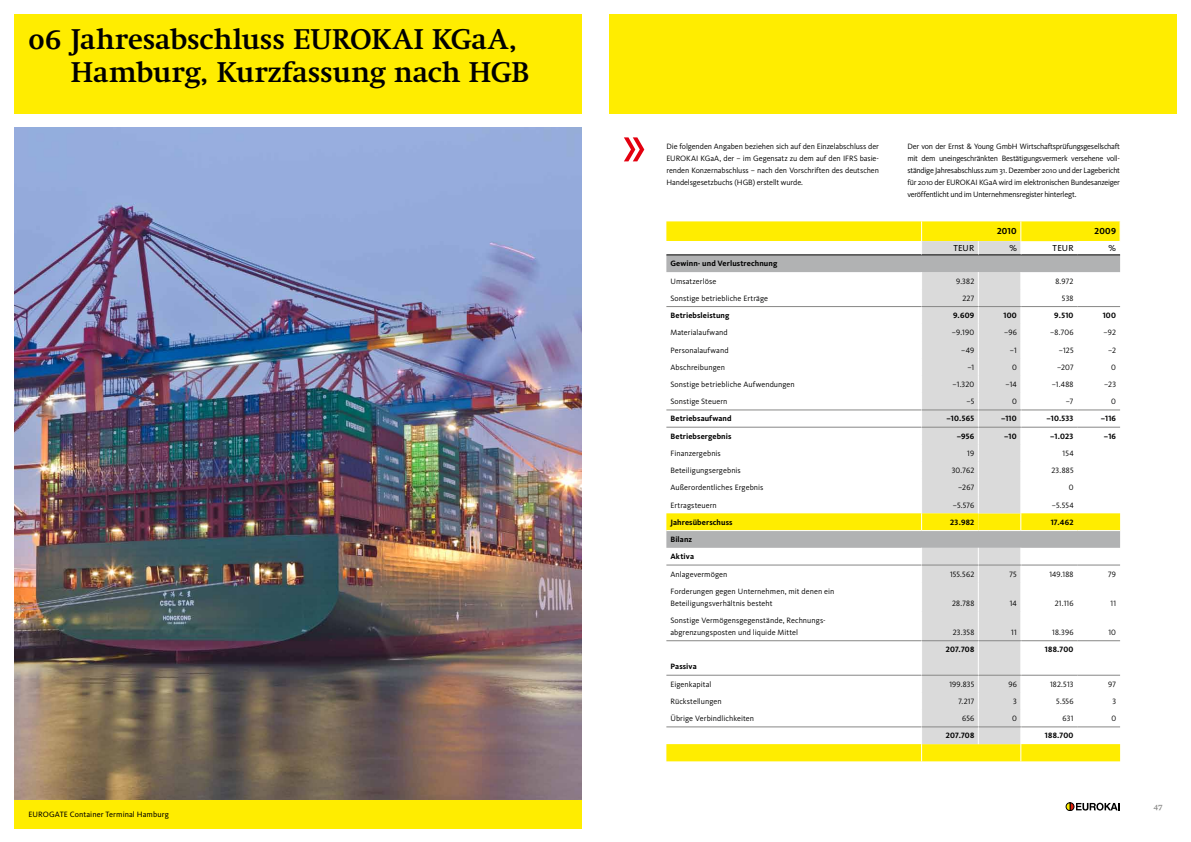
<style>
.page{position:relative;width:1191px;height:842px;background:#fff}
.page>*{position:absolute;margin:0;border:0;box-sizing:border-box;transform-origin:0 0}
.t1{font:700 28px/32px "Nu Swift";color:#000}
.t2{font:9px "Kievit Book SC";letter-spacing:.01em;color:#000}
.t3{font:9px "Kievit Bold SC";letter-spacing:.03em;color:#000}
.t4{font:8px/12px "Kievit";letter-spacing:.005em;color:#000}
.t5{font:8px "Kievit Regular SC";letter-spacing:.02em;color:#000}
.t6{font:700 8px/17.2px "Kievit";letter-spacing:.01em;color:#000}
.t7{font:8px "Kievit Bold SC";letter-spacing:.025em;color:#000}
.t8{font:8px/12px "Kievit";letter-spacing:-.035em;color:#000}
.t9{font:8px "Kievit";letter-spacing:.01em;color:#000}
.t10{font:700 8px "Nu Swift";color:#878786}
</style>
<div class="page">
<div style="left:14px;top:14px;width:567px;height:99px;background:#ffed00"></div>
<svg style="left:1065px;top:802px;width:54px;height:9px"></svg>
<div style="left:609px;top:14px;width:567px;height:99px;background:#ffed00"></div>
<svg style="left:624px;top:137px;width:20px;height:24px"></svg>
<img style="left:14px;top:128px;width:567px;height:672px">
<div style="left:14px;top:800px;width:567px;height:28px;background:#ffed00"></div>
<svg style="left:666px;top:221px;width:454px;height:540px"></svg>
<hr style="left:921px;top:306px;width:57px;height:1px;background:#878786">
<hr style="left:921px;top:410px;width:57px;height:1px;background:#878786">
<hr style="left:921px;top:427px;width:57px;height:1px;background:#878786">
<hr style="left:921px;top:565px;width:57px;height:1px;background:#878786">
<hr style="left:921px;top:640px;width:57px;height:1px;background:#878786">
<hr style="left:921px;top:675px;width:57px;height:1px;background:#878786">
<hr style="left:921px;top:727px;width:57px;height:1px;background:#878786">
<h1 class="t1" style="left:71px;top:24px;width:460px;text-indent:-43px">06 Jahresabschluss EUROKAI KGaA,<br>Hamburg, Kurzfassung nach HGB</h1>
<p class="t9" style="left:28px;top:810px;width:142px">EUROGATE Container Terminal Hamburg</p>
<p class="t4" style="left:666px;top:141px;width:214px">Die folgenden Angaben beziehen sich auf den Einzelabschluss der<br>Eurokai</p>
<p class="t4" style="left:666px;top:153px;width:214px;text-align:justify;text-indent:34px">KGaA, der – im Gegensatz zu dem auf den IFRS basie&shy;renden Konzernabschluss – nach den Vorschriften des deutschen Handelsgesetzbuchs (HGB) erstellt wurde.</p>
<p class="t4" style="left:907px;top:141px;width:214px;text-align:justify">Der von der Ernst &amp; Young GmbH Wirtschaftsprüfungsgesellschaft mit dem uneingeschränkten Bestätigungsvermerk versehene voll&shy;ständige Jahresabschluss zum 31. Dezember 2010 und der Lagebericht für 2010 der Eurokai</p>
<p class="t8" style="left:907px;top:177px;width:214px;text-indent:72px">KGaA wird im elektronischen Bundesanzeiger veröffentlicht und im Unternehmensregister hinterlegt.</p>
<p class="t3" style="left:997px;top:225px;width:21px">2010</p>
<p class="t3" style="left:1094px;top:225px;width:23px">2009</p>
<p class="t2" style="left:953px;top:243px;width:22px">TEUR</p>
<p class="t2" style="left:1009px;top:243px;width:9px">%</p>
<p class="t2" style="left:1052px;top:243px;width:22px">TEUR</p>
<p class="t2" style="left:1108px;top:243px;width:9px">%</p>
<p class="t6" style="left:670px;top:255px;width:108px">Gewinn- und Verlustrechnung</p>
<p class="t4" style="left:670px;top:275px;width:48px">Umsatzerlöse</p>
<p class="t5" style="left:956px;top:276px;width:20px">9.382</p>
<p class="t5" style="left:1055px;top:276px;width:20px">8.972</p>
<p class="t4" style="left:670px;top:292px;width:99px">Sonstige betriebliche Erträge</p>
<p class="t5" style="left:962px;top:294px;width:13px">227</p>
<p class="t5" style="left:1062px;top:294px;width:13px">538</p>
<p class="t6" style="left:670px;top:307px;width:61px">Betriebsleistung</p>
<p class="t7" style="left:953px;top:311px;width:23px">9.609</p>
<p class="t7" style="left:1003px;top:311px;width:15px">100</p>
<p class="t7" style="left:1054px;top:311px;width:21px">9.510</p>
<p class="t7" style="left:1102px;top:311px;width:15px">100</p>
<p class="t4" style="left:670px;top:327px;width:59px">Materialaufwand</p>
<p class="t5" style="left:952px;top:328px;width:24px">–9.190</p>
<p class="t5" style="left:1004px;top:328px;width:14px">–96</p>
<p class="t5" style="left:1050px;top:328px;width:25px">–8.706</p>
<p class="t5" style="left:1103px;top:328px;width:14px">–92</p>
<p class="t4" style="left:670px;top:344px;width:60px">Personalaufwand</p>
<p class="t5" style="left:961px;top:345px;width:15px">–49</p>
<p class="t5" style="left:1010px;top:345px;width:8px">–1</p>
<p class="t5" style="left:1058px;top:345px;width:16px">–125</p>
<p class="t5" style="left:1108px;top:345px;width:9px">–2</p>
<p class="t4" style="left:670px;top:361px;width:56px">Abschreibungen</p>
<p class="t5" style="left:967px;top:363px;width:8px">–1</p>
<p class="t5" style="left:1012px;top:363px;width:6px">0</p>
<p class="t5" style="left:1057px;top:363px;width:18px">–207</p>
<p class="t5" style="left:1111px;top:363px;width:6px">0</p>
<p class="t4" style="left:670px;top:378px;width:126px">Sonstige betriebliche Aufwendungen</p>
<p class="t5" style="left:952px;top:380px;width:23px">–1.320</p>
<p class="t5" style="left:1005px;top:380px;width:13px">–14</p>
<p class="t5" style="left:1051px;top:380px;width:23px">–1.488</p>
<p class="t5" style="left:1104px;top:380px;width:13px">–23</p>
<p class="t4" style="left:670px;top:396px;width:59px">Sonstige Steuern</p>
<p class="t5" style="left:966px;top:397px;width:9px">–5</p>
<p class="t5" style="left:1012px;top:397px;width:6px">0</p>
<p class="t5" style="left:1065px;top:397px;width:9px">–7</p>
<p class="t5" style="left:1111px;top:397px;width:6px">0</p>
<p class="t6" style="left:670px;top:410px;width:63px">Betriebsaufwand</p>
<p class="t7" style="left:946px;top:414px;width:29px">–10.565</p>
<p class="t7" style="left:1001px;top:414px;width:17px">–110</p>
<p class="t7" style="left:1046px;top:414px;width:29px">–10.533</p>
<p class="t7" style="left:1100px;top:414px;width:17px">–116</p>
<p class="t6" style="left:670px;top:427px;width:63px">Betriebsergebnis</p>
<p class="t7" style="left:956px;top:431px;width:19px">–956</p>
<p class="t7" style="left:1004px;top:431px;width:14px">–10</p>
<p class="t7" style="left:1050px;top:431px;width:25px">–1.023</p>
<p class="t7" style="left:1104px;top:431px;width:14px">–16</p>
<p class="t4" style="left:670px;top:447px;width:52px">Finanzergebnis</p>
<p class="t5" style="left:967px;top:449px;width:9px">19</p>
<p class="t5" style="left:1062px;top:449px;width:12px">154</p>
<p class="t4" style="left:670px;top:465px;width:72px">Beteiligungsergebnis</p>
<p class="t5" style="left:951px;top:466px;width:24px">30.762</p>
<p class="t5" style="left:1051px;top:466px;width:24px">23.885</p>
<p class="t4" style="left:670px;top:482px;width:95px">Außerordentliches Ergebnis</p>
<p class="t5" style="left:958px;top:483px;width:18px">–267</p>
<p class="t5" style="left:1068px;top:483px;width:6px">0</p>
<p class="t4" style="left:670px;top:499px;width:48px">Ertragsteuern</p>
<p class="t5" style="left:952px;top:500px;width:23px">–5.576</p>
<p class="t5" style="left:1051px;top:500px;width:23px">–5.554</p>
<p class="t6" style="left:670px;top:514px;width:64px">Jahresüberschuss</p>
<p class="t7" style="left:950px;top:517px;width:26px">23.982</p>
<p class="t7" style="left:1050px;top:517px;width:24px">17.462</p>
<p class="t6" style="left:670px;top:531px;width:25px">Bilanz<br>Aktiva</p>
<p class="t4" style="left:670px;top:568px;width:59px">Anlagevermögen</p>
<p class="t5" style="left:950px;top:569px;width:26px">155.562</p>
<p class="t5" style="left:1009px;top:569px;width:9px">75</p>
<p class="t5" style="left:1049px;top:569px;width:26px">149.188</p>
<p class="t5" style="left:1108px;top:569px;width:9px">79</p>
<p class="t4" style="left:670px;top:585px;width:166px">Forderungen gegen Unternehmen, mit denen ein<br>Beteiligungsverhältnis besteht</p>
<p class="t5" style="left:952px;top:598px;width:24px">28.788</p>
<p class="t5" style="left:1009px;top:598px;width:9px">14</p>
<p class="t5" style="left:1054px;top:598px;width:20px">21.116</p>
<p class="t5" style="left:1110px;top:598px;width:7px">11</p>
<p class="t4" style="left:670px;top:614px;width:157px">Sonstige Vermögensgegenstände, Rechnungs&shy;abgrenzungsposten und liquide Mittel</p>
<p class="t5" style="left:952px;top:628px;width:23px">23.358</p>
<p class="t5" style="left:1011px;top:628px;width:7px">11</p>
<p class="t5" style="left:1052px;top:628px;width:23px">18.396</p>
<p class="t5" style="left:1108px;top:628px;width:9px">10</p>
<p class="t7" style="left:945px;top:645px;width:30px">207.708</p>
<p class="t7" style="left:1044px;top:645px;width:30px">188.700</p>
<p class="t6" style="left:670px;top:658px;width:28px">Passiva</p>
<p class="t4" style="left:670px;top:678px;width:43px">Eigenkapital</p>
<p class="t5" style="left:949px;top:679px;width:26px">199.835</p>
<p class="t5" style="left:1008px;top:679px;width:10px">96</p>
<p class="t5" style="left:1050px;top:679px;width:25px">182.513</p>
<p class="t5" style="left:1108px;top:679px;width:9px">97</p>
<p class="t4" style="left:670px;top:695px;width:53px">Rückstellungen</p>
<p class="t5" style="left:958px;top:697px;width:17px">7.217</p>
<p class="t5" style="left:1013px;top:697px;width:5px">3</p>
<p class="t5" style="left:1056px;top:697px;width:19px">5.556</p>
<p class="t5" style="left:1112px;top:697px;width:5px">3</p>
<p class="t4" style="left:670px;top:713px;width:85px">Übrige Verbindlichkeiten</p>
<p class="t5" style="left:962px;top:714px;width:14px">656</p>
<p class="t5" style="left:1012px;top:714px;width:6px">0</p>
<p class="t5" style="left:1062px;top:714px;width:12px">631</p>
<p class="t5" style="left:1111px;top:714px;width:6px">0</p>
<p class="t7" style="left:946px;top:731px;width:30px">207.708</p>
<p class="t7" style="left:1044px;top:731px;width:30px">188.700</p>
<p class="t10" style="left:1153px;top:802px;width:11px">47</p>
</div>
